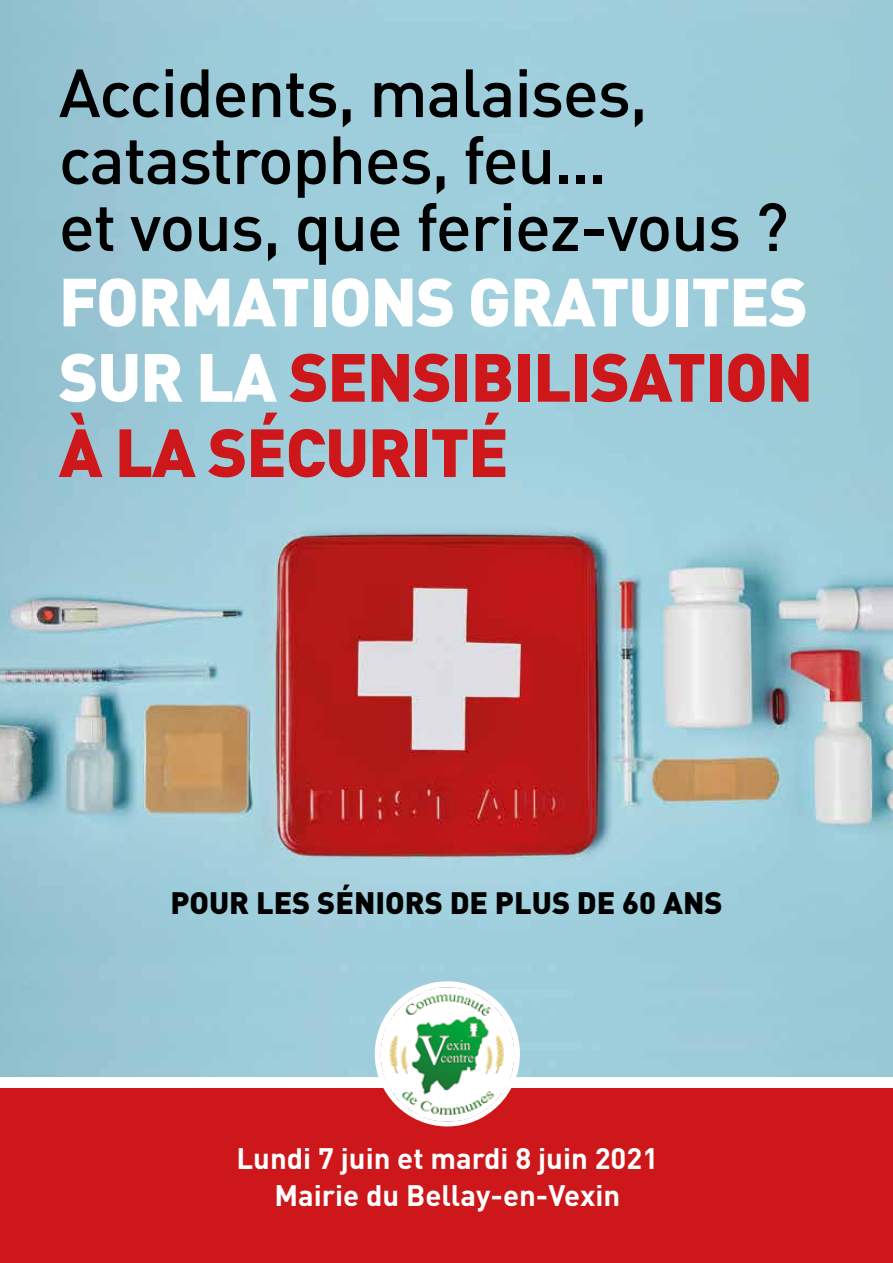
<style>
.page{position:relative;width:893px;height:1263px;background:#fff}
.page>*{position:absolute;margin:0;border:0;box-sizing:border-box;transform-origin:0 0}
.t1{font:500 66.9px/66.9px "DIN";letter-spacing:-.02em;color:#000}
.t2{font:900 66.9px/75.3px "DIN";letter-spacing:-.02em;color:#cd171a;text-align:justify}
.t3{font:900 30.6px "DIN";color:#000}
.t4{font:700 29.25px/37.3px "DIN";color:#fff;text-align:center}
.s1{color:#fff}
</style>
<div class="page">
<img style="left:0;top:0;width:893px;height:1076px">
<div style="left:0;top:1088px;width:893px;height:175px;background:#cd171a"></div>
<img style="left:375px;top:981px;width:145px;height:145px;border-radius:73px">
<p class="t1" style="left:59px;top:57px;width:731px">Accidents, malaises, catastrophes, feu...<br>et vous, que feriez-vous ?</p>
<p class="t2" style="left:59px;top:261px;width:756px"><span class="s1">FORMATIONS GRATUITES SUR LA</span> SENSIBILISATION À LA SÉCURITÉ</p>
<p class="t3" style="left:170px;top:883px;width:554px">POUR LES SÉNIORS DE PLUS DE 60 ANS</p>
<p class="t4" style="left:236px;top:1138px;width:423px">Lundi 7 juin et mardi 8 juin 2021<br>Mairie du Bellay-en-Vexin</p>
</div>
